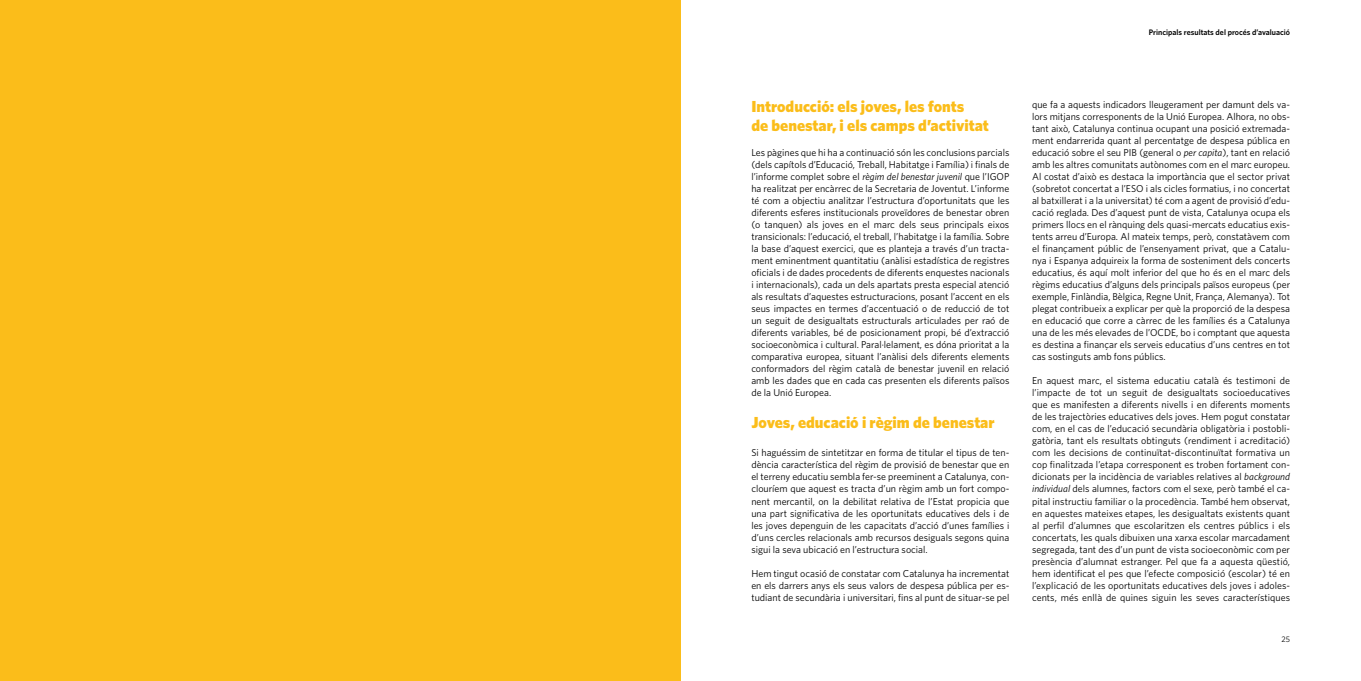
<style>
.page{position:relative;width:1361px;height:681px;background:#fff}
.page>*{position:absolute;margin:0;border:0;box-sizing:border-box;transform-origin:0 0}
.t1{font:900 16px/19.2px "Whitney";color:#fbbd1a}
.t2{font:10px/12px "Whitney";color:#000;text-align:justify}
.t3{font:600 8px "Whitney";color:#000}
.t4{font:8px "Whitney";color:#000}
.s1{font-style:italic}
</style>
<div class="page">
<div style="left:0;top:0;width:680px;height:680px;background:#fbbd1a"></div>
<p class="t3" style="left:1149px;top:27px;width:143px">Principals resultats del procés d’avaluació</p>
<h1 class="t1" style="left:751px;top:96px;width:239px">Introducció: els joves, les fonts<br>de benestar, i els camps d’activitat</h1>
<p class="t2" style="left:751px;top:146px;width:259px">Les pàgines que hi ha a continuació són les conclusions parcials (dels capítols d’Educació, Treball, Habitatge i Família) i finals de l’informe complet sobre el <span class="s1">règim del benestar juvenil</span> que l’IGOP ha realitzat per encàrrec de la Secretaria de Joventut. L’informe té com a objectiu analitzar l’estructura d’oportunitats que les diferents esferes institucionals proveïdores de benestar obren (o tanquen) als joves en el marc dels seus principals eixos transicionals: l’educació, el treball, l’habitatge i la família. Sobre la base d’aquest exercici, que es planteja a través d’un tracta&shy;ment eminentment quantitatiu (anàlisi estadística de registres oficials i de dades procedents de diferents enquestes nacionals i internacionals), cada un dels apartats presta especial atenció als resultats d’aquestes estructuracions, posant l’accent en els seus impactes en termes d’accentuació o de reducció de tot un seguit de desigualtats estructurals articulades per raó de diferents variables, bé de posicionament propi, bé d’extracció socioeconòmica i cultural. Paral·lelament, es dóna prioritat a la comparativa europea, situant l’anàlisi dels diferents elements conformadors del règim català de benestar juvenil en relació amb les dades que en cada cas presenten els diferents països de la Unió Europea.</p>
<h1 class="t1" style="left:751px;top:412px;width:245px">Joves, educació i règim de benestar</h1>
<p class="t2" style="left:751px;top:446px;width:259px">Si haguéssim de sintetitzar en forma de titular el tipus de ten&shy;dència característica del règim de provisió de benestar que en el terreny educatiu sembla fer-se preeminent a Catalunya, con&shy;clouríem que aquest es tracta d’un règim amb un fort compo&shy;nent mercantil, on la debilitat relativa de l’Estat propicia que una part significativa de les oportunitats educatives dels i de les joves depenguin de les capacitats d’acció d’unes famílies i d’uns cercles relacionals amb recursos desiguals segons quina sigui la seva ubicació en l’estructura social.</p>
<p class="t2" style="left:751px;top:566px;width:259px">Hem tingut ocasió de constatar com Catalunya ha incrementat en els darrers anys els seus valors de despesa pública per es&shy;tudiant de secundària i universitari, fins al punt de situar-se pel</p>
<p class="t2" style="left:1032px;top:98px;width:259px">que fa a aquests indicadors lleugerament per damunt dels va&shy;lors mitjans corresponents de la Unió Europea. Alhora, no obs&shy;tant això, Catalunya continua ocupant una posició extremada&shy;ment endarrerida quant al percentatge de despesa pública en educació sobre el seu PIB (general o <span class="s1">per capita</span>), tant en relació amb les altres comunitats autònomes com en el marc europeu.<br>Al costat d’això es destaca la importància que el sector privat (sobretot concertat a l’ESO i als cicles formatius, i no concertat al batxillerat i a la universitat) té com a agent de provisió d’edu&shy;cació reglada. Des d’aquest punt de vista, Catalunya ocupa els primers llocs en el rànquing dels quasi-mercats educatius exis&shy;tents arreu d’Europa. Al mateix temps, però, constatàvem com el finançament públic de l’ensenyament privat, que a Catalu&shy;nya i Espanya adquireix la forma de sosteniment dels concerts educatius, és aquí molt inferior del que ho és en el marc dels règims educatius d’alguns dels principals països europeus (per exemple, Finlàndia, Bèlgica, Regne Unit, França, Alemanya). Tot plegat contribueix a explicar per què la proporció de la despesa en educació que corre a càrrec de les famílies és a Catalunya una de les més elevades de l’OCDE, bo i comptant que aquesta es destina a finançar els serveis educatius d’uns centres en tot cas sostinguts amb fons públics.</p>
<p class="t2" style="left:1032px;top:374px;width:259px">En aquest marc, el sistema educatiu català és testimoni de l’impacte de tot un seguit de desigualtats socioeducatives que es manifesten a diferents nivells i en diferents moments de les trajectòries educatives dels joves. Hem pogut constatar com, en el cas de l’educació secundària obligatòria i postobli&shy;gatòria, tant els resultats obtinguts (rendiment i acreditació) com les decisions de continuïtat-discontinuïtat formativa un cop finalitzada l’etapa corresponent es troben fortament con&shy;dicionats per la incidència de variables relatives al <span class="s1">background individual</span> dels alumnes, factors com el sexe, però també el ca&shy;pital instructiu familiar o la procedència. També hem observat, en aquestes mateixes etapes, les desigualtats existents quant al perfil d’alumnes que escolaritzen els centres públics i els concertats, les quals dibuixen una xarxa escolar marcadament segregada, tant des d’un punt de vista socioeconòmic com per presència d’alumnat estranger. Pel que fa a aquesta qüestió, hem identificat el pes que l’efecte composició (escolar) té en l’explicació de les oportunitats educatives dels joves i adoles&shy;cents, més enllà de quines siguin les seves característiques</p>
<p class="t4" style="left:1281px;top:633px;width:10px">25</p>
</div>
